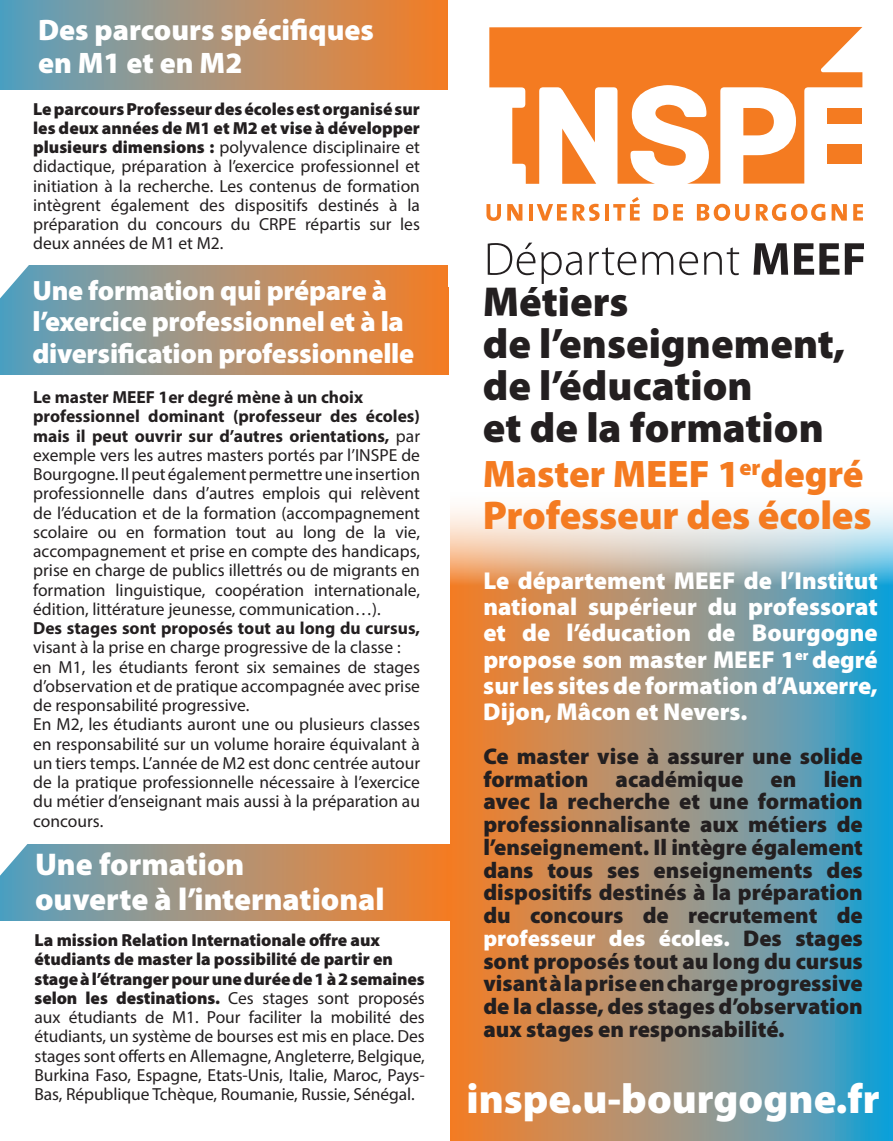
<style>
.page{position:relative;width:893px;height:1141px;background:#fff}
.page>*{position:absolute;margin:0;border:0;box-sizing:border-box;transform-origin:0 0}
.t1{font:900 42px/42px "Myriad Pro";color:#231f20}
.t2{font:900 42px "Myriad Pro";color:#fff}
.t3{font:900 40.25px "Myriad Pro";letter-spacing:-.005em;color:#f47b21}
.t4{font:900 38.5px "Myriad Pro";color:#f47b21}
.t5{font:900 31.5px/35px "Myriad Pro";color:#fff}
.t6{font:900 29.75px/33.2px "Myriad Pro";color:#fff}
.t7{font:900 28px/31.5px "Myriad Pro";letter-spacing:-.01em;color:#fff}
.t8{font:900 24.5px/26.2px "Myriad Pro";color:#fff;text-align:justify}
.t9{font:900 22.75px/22.8px "Myriad Pro";color:#231f20;text-align:justify}
.t10{font:17.5px/19.2px "Myriad Pro";color:#231f20}
.t11{font:700 17.5px "Myriad Pro";color:#231f20}
.s1{font-weight:900}
.s2{font-weight:700}
.s3{color:#fff}
</style>
<div class="page">
<div style="left:0;top:0;width:449px;height:1141px;background:linear-gradient(to right,#5aa3c3,#fb8026)"></div>
<div style="left:0;top:90px;width:449px;height:175px;background:#fff"></div>
<svg style="left:448px;top:507px;width:445px;height:634px;background:#9f9b8a"></svg>
<svg style="left:486px;top:204px;width:15px;height:17px"></svg>
<svg style="left:507px;top:204px;width:15px;height:17px"></svg>
<hr style="left:529px;top:204px;width:4px;height:17px;background:#f47b21">
<svg style="left:537px;top:204px;width:63px;height:17px"></svg>
<hr style="left:605px;top:204px;width:4px;height:17px;background:#f47b21">
<svg style="left:613px;top:197px;width:27px;height:24px"></svg>
<svg style="left:654px;top:204px;width:29px;height:17px"></svg>
<svg style="left:697px;top:204px;width:52px;height:17px"></svg>
<svg style="left:756px;top:204px;width:69px;height:17px"></svg>
<svg style="left:832px;top:204px;width:15px;height:17px"></svg>
<svg style="left:853px;top:204px;width:10px;height:17px"></svg>
<svg style="left:489px;top:27px;width:373px;height:157px;fill:#f47b21"></svg>
<svg style="left:488px;top:243px;width:47px;height:32px"></svg>
<svg style="left:541px;top:252px;width:41px;height:32px"></svg>
<svg style="left:589px;top:247px;width:47px;height:28px"></svg>
<svg style="left:642px;top:252px;width:31px;height:23px"></svg>
<svg style="left:679px;top:252px;width:19px;height:23px"></svg>
<svg style="left:704px;top:247px;width:35px;height:28px"></svg>
<svg style="left:753px;top:243px;width:35px;height:32px"></svg>
<svg style="left:794px;top:243px;width:45px;height:32px"></svg>
<svg style="left:845px;top:243px;width:19px;height:32px"></svg>
<div style="left:0;top:375px;width:449px;height:468px;background:#fff"></div>
<div style="left:0;top:921px;width:449px;height:220px;background:#fff"></div>
<svg style="left:0;top:265px;width:30px;height:33px"></svg>
<svg style="left:0;top:843px;width:28px;height:33px"></svg>
<h3 class="t6" style="left:38px;top:13px;width:337px">Des parcours spécifiques en M1 et en M2</h3>
<p class="t10" style="left:33px;top:99px;width:388px;text-align:justify"><span class="s1">Le parcours Professeur des écoles est organisé sur les deux années de M1 et M2 et vise à développer plusieurs dimensions :</span> polyvalence disciplinaire et didactique, préparation à l’exercice professionnel et initiation à la recherche. Les contenus de formation intègrent également des dispositifs destinés à la préparation du concours du CRPE répartis sur les deux années de M1 et M2.</p>
<h3 class="t7" style="left:32px;top:275px;width:383px">Une formation qui prépare à l’exercice professionnel et à la diversification professionnelle</h3>
<p class="t10" style="left:33px;top:387px;width:388px"><span class="s2">Le master MEEF 1er degré mène à un choix professionnel dominant (professeur des écoles) mais il peut ouvrir sur d’autres orientations,</span> par exemple vers les autres masters portés par l’INSPE de Bourgogne. Il peut également permettre une insertion professionnelle dans d’autres emplois qui relèvent de l’éducation et de la formation (accompagnement scolaire ou en formation tout au long de la vie, accompagnement et prise en compte des handicaps, prise en charge de publics illettrés ou de migrants en formation linguistique, coopération internationale, édition, littérature jeunesse, communication…).</p>
<p class="t11" style="left:33px;top:617px;width:388px">Des stages sont proposés tout au long du cursus,</p>
<p class="t10" style="left:33px;top:638px;width:388px">visant à la prise en charge progressive de la classe : en M1, les étudiants feront six semaines de stages d’observation et de pratique accompagnée avec prise de responsabilité progressive.<br>En M2, les étudiants auront une ou plusieurs classes en responsabilité sur un volume horaire équivalant à un tiers temps. L’année de M2 est donc centrée autour de la pratique professionnelle nécessaire à l’exercice du métier d’enseignant mais aussi à la préparation au concours.</p>
<h3 class="t5" style="left:35px;top:848px;width:351px">Une formation<br>ouverte à l’international</h3>
<p class="t10" style="left:35px;top:930px;width:392px"><span class="s1">La mission Relation Internationale offre aux étudiants de master la possibilité de partir en stage à l’étranger pour une durée de 1 à 2 semaines selon les destinations.</span> Ces stages sont proposés aux étudiants de M1. Pour faciliter la mobilité des étudiants, un système de bourses est mis en place. Des stages sont offerts en Allemagne, Angleterre, Belgique, Burkina Faso, Espagne, Etats-Unis, Italie, Maroc, Pays-Bas, République Tchèque, Roumanie, Russie, Sénégal.</p>
<h1 class="t1" style="left:483px;top:281px;width:364px">Métiers<br>de l’enseignement, de l’éducation<br>et de la formation</h1>
<h3 class="t4" style="left:483px;top:453px;width:382px">Master MEEF 1<sup>er</sup>degré</h3>
<h2 class="t3" style="left:483px;top:493px;width:390px">Professeur des écoles</h2>
<h3 class="t8" style="left:483px;top:568px;width:396px">Le département MEEF de l’Institut national supérieur du professorat et de l’éducation de Bourgogne propose son master MEEF 1<sup>er</sup> degré sur les sites de formation d’Auxerre, Dijon, Mâcon et Nevers.</h3>
<p class="t9" style="left:483px;top:745px;width:381px">Ce master vise à assurer une solide formation académique en lien avec la recherche et une formation professionnalisante aux métiers de l’enseignement. Il intègre également dans tous ses enseignements des dispositifs destinés à la préparation du concours de recrutement de <span class="s3">professeur des écoles.</span> Des stages sont proposés tout au long du cursus visant à la prise en charge progressive de la classe, des stages d’observation aux stages en responsabilité.</p>
<h1 class="t2" style="left:466px;top:1075px;width:415px">inspe.u-bourgogne.fr</h1>
</div>
